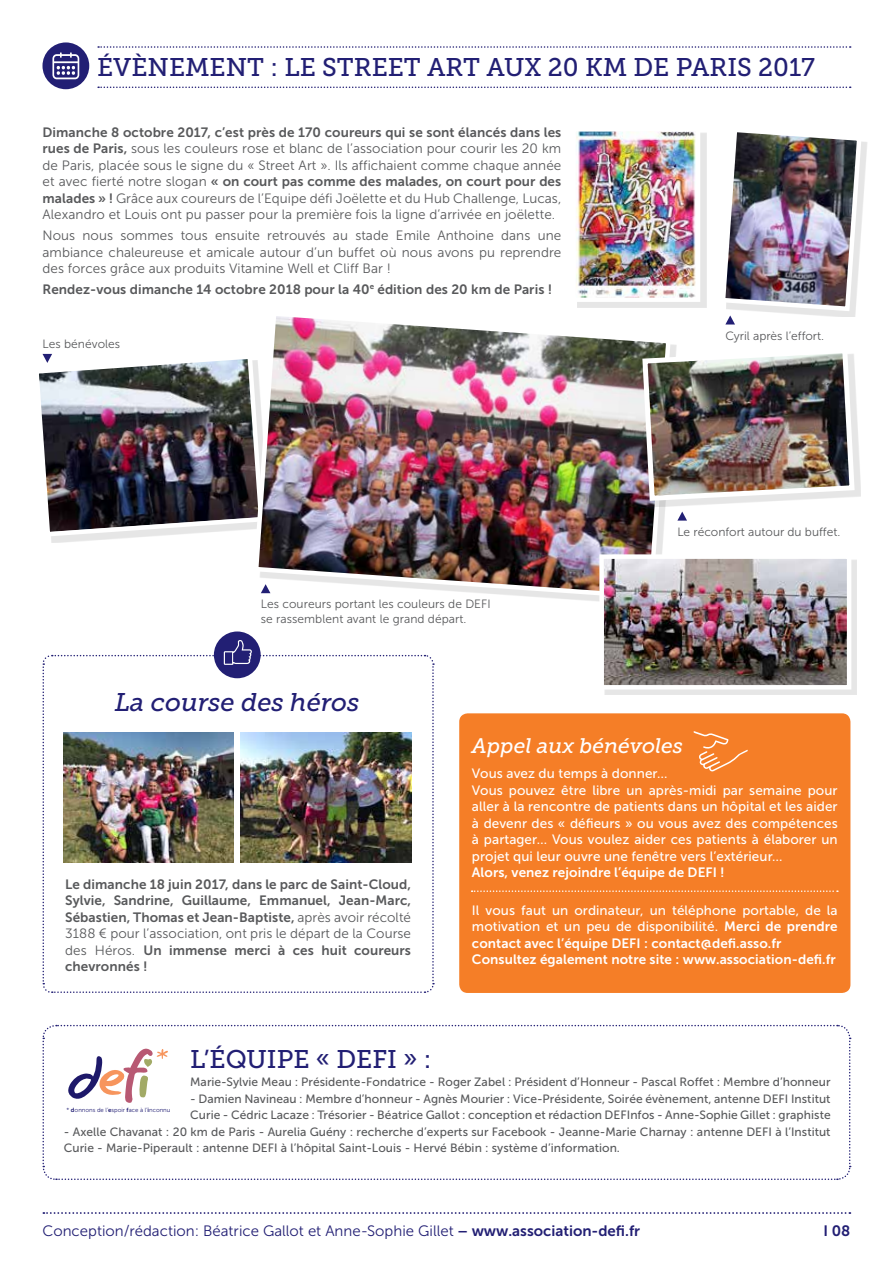
<style>
.page{position:relative;width:893px;height:1263px;background:#fff}
.page>*{position:absolute;margin:0;border:0;box-sizing:border-box;transform-origin:0 0}
.t1{font:25.5px "Museo Slab 500";color:#221f74}
.t2{font:italic 25.5px "Museo Slab 500";color:#221f74}
.t3{font:italic 21px "Museo Slab 500";color:#fff}
.t4{font:15px "Museo Sans 300";color:#221f74}
.t5{font:15px "Museo Sans 700";color:#221f74}
.t6{font:13.5px/16.5px "Museo Sans 300";letter-spacing:.005em;color:#58595b}
.t7{font:13.5px/16.5px "Museo Sans 700";letter-spacing:.005em;color:#58595b;text-align:justify}
.t8{font:13.5px/16.5px "Museo Sans 500";letter-spacing:.005em;color:#fff}
.t9{font:13.5px/16.5px "Museo Sans 700";letter-spacing:.005em;color:#fff}
.t10{font:12px/16.5px "Museo Sans 500";letter-spacing:.005em;color:#58595b}
.t11{font:12px/15px "Museo Sans 300";letter-spacing:.005em;color:#58595b}
.t12{font:6px "Museo Sans 300";color:#221f74}
.s1{font-family:"Museo Sans 700"}
.s2{font-family:"Museo Sans 300"}
</style>
<div class="page">
<svg style="left:43px;top:1212px;width:807px;height:2px"></svg>
<svg style="left:42px;top:1024px;width:809px;height:156px"></svg>
<svg style="left:98px;top:46px;width:753px;height:2px"></svg>
<svg style="left:98px;top:87px;width:753px;height:1px"></svg>
<div style="left:42px;top:42px;width:47px;height:47px;background:#221f74;border-radius:50%"></div>
<svg style="left:52px;top:52px;width:27px;height:27px"></svg>
<div style="left:577px;top:133px;width:129px;height:175px;background:#e6e6e6"></div>
<img style="left:576px;top:132px;width:119px;height:165px">
<div style="left:571px;top:127px;width:129px;height:175px;border:4px solid #fff"></div>
<div style="left:726px;top:133px;width:141px;height:184px;background:#000;opacity:.1"></div>
<div style="left:40px;top:360px;width:229px;height:183px;background:#000;opacity:.1"></div>
<img style="left:251px;top:316px;width:422px;height:285px">
<div style="left:605px;top:560px;width:252px;height:135px;background:#000;opacity:.1"></div>
<img style="left:604px;top:559px;width:242px;height:125px">
<div style="left:599px;top:554px;width:252px;height:135px;border:4px solid #fff"></div>
<svg style="left:677px;top:512px;width:10px;height:9px"></svg>
<img style="left:725px;top:132px;width:139px;height:192px">
<svg style="left:261px;top:584px;width:9px;height:9px"></svg>
<img style="left:39px;top:352px;width:227px;height:187px">
<div style="left:459px;top:713px;width:391px;height:280px;background:#f57e27;border-radius:9px"></div>
<svg style="left:472px;top:890px;width:366px;height:2px"></svg>
<svg style="left:693px;top:731px;width:55px;height:40px"></svg>
<div style="left:648px;top:354px;width:213px;height:153px;background:#000;opacity:.1"></div>
<img style="left:640px;top:345px;width:217px;height:158px">
<div style="left:214px;top:631px;width:47px;height:47px;background:#221f74;border-radius:50%"></div>
<img style="left:42px;top:640px;width:393px;height:353px">
<h1 class="t1" style="left:97px;top:53px;width:719px">ÉVÈNEMENT : LE STREET ART AUX 20 KM DE PARIS 2017</h1>
<p class="t7" style="left:43px;top:124px;width:520px">Dimanche 8 octobre 2017, c’est près de 170 coureurs qui se sont élancés dans les</p>
<p class="t6" style="left:43px;top:141px;width:520px"><span class="s1">rues de Paris,</span> sous les couleurs rose et blanc de l’association pour courir les 20 km de Paris, placée sous le signe du « Street Art ». Ils affichaient comme chaque année</p>
<p class="t7" style="left:43px;top:173px;width:520px"><span class="s2">et avec fierté notre slogan</span> « on court pas comme des malades, on court pour des</p>
<p class="t6" style="left:43px;top:190px;width:520px"><span class="s1">malades » !</span> Grâce aux coureurs de l’Equipe défi Joëlette et du Hub Challenge, Lucas,<br>Alexandro et Louis ont pu passer pour la première fois la ligne d’arrivée en joëlette.</p>
<p class="t6" style="left:43px;top:227px;width:520px;text-align:justify">Nous nous sommes tous ensuite retrouvés au stade Emile Anthoine dans une ambiance chaleureuse et amicale autour d’un buffet où nous avons pu reprendre des forces grâce aux produits Vitamine Well et Cliff Bar !</p>
<p class="t7" style="left:43px;top:281px;width:511px">Rendez-vous dimanche 14 octobre 2018 pour la 40<sup>e</sup> édition des 20 km de Paris !</p>
<p class="t11" style="left:43px;top:336px;width:79px">Les bénévoles</p>
<p class="t11" style="left:261px;top:597px;width:231px">Les coureurs portant les couleurs de DEFI se rassemblent avant le grand départ.</p>
<h1 class="t2" style="left:115px;top:688px;width:246px">La course des héros</h1>
<p class="t11" style="left:725px;top:328px;width:100px">Cyril après l’effort.</p>
<p class="t11" style="left:677px;top:524px;width:164px">Le réconfort autour du buffet.</p>
<p class="t7" style="left:65px;top:875px;width:347px">Le dimanche 18 juin 2017, dans le parc de Saint-Cloud, Sylvie, Sandrine, Guillaume, Emmanuel, Jean-Marc, Sébastien, Thomas et Jean-Baptiste, <span class="s2">après avoir récolté</span></p>
<p class="t6" style="left:65px;top:925px;width:347px">3188 € pour l’association, ont pris le départ de la Course</p>
<p class="t7" style="left:65px;top:941px;width:347px"><span class="s2">des Héros.</span> Un immense merci à ces huit coureurs chevronnés !</p>
<h2 class="t3" style="left:472px;top:734px;width:213px">Appel aux bénévoles</h2>
<p class="t8" style="left:472px;top:765px;width:367px">Vous avez du temps à donner…<br>Vous pouvez être libre un après-midi par semaine pour aller à la rencontre de patients dans un hôpital et les aider à devenr des « défieurs » ou vous avez des compétences à partager… Vous voulez aider ces patients à élaborer un projet qui leur ouvre une fenêtre vers l’extérieur…</p>
<p class="t9" style="left:472px;top:864px;width:254px">Alors, venez rejoindre l’équipe de DEFI !</p>
<p class="t8" style="left:472px;top:902px;width:367px">Il vous faut un ordinateur, un téléphone portable, de la motivation et un peu de disponibilité. <span class="s1">Merci de prendre</span></p>
<p class="t9" style="left:472px;top:935px;width:365px">contact avec l’équipe DEFI : contact@defi.asso.fr<br>Consultez également notre site : www.association-defi.fr</p>
<h1 class="t1" style="left:190px;top:1045px;width:243px">L’ÉQUIPE « DEFI » :</h1>
<p class="t10" style="left:190px;top:1074px;width:642px">Marie-Sylvie Meau : Présidente-Fondatrice - Roger Zabel : Président d’Honneur - Pascal Roffet : Membre d’honneur</p>
<p class="t10" style="left:190px;top:1090px;width:642px">- Damien Navineau : Membre d’honneur - Agnès Mourier : Vice-Présidente, Soirée évènement, antenne DEFI Institut<br>Curie - Cédric Lacaze : Trésorier - Béatrice Gallot : conception et rédaction DEFInfos - Anne-Sophie Gillet : graphiste</p>
<p class="t10" style="left:64px;top:1123px;width:768px">- Axelle Chavanat : 20 km de Paris - Aurelia Guény : recherche d’experts sur Facebook - Jeanne-Marie Charnay : antenne DEFI à l’Institut<br>Curie - Marie-Piperault : antenne DEFI à l’hôpital Saint-Louis - Hervé Bébin : système d’information.</p>
<p class="t12" style="left:67px;top:1107px;width:105px">* <span class="s1">d</span>onnons de l’<span class="s1">e</span>spoir <span class="s1">f</span>ace à l’<span class="s1">i</span>nconnu</p>
<p class="t4" style="left:42px;top:1223px;width:599px">Conception/rédaction: Béatrice Gallot et Anne-Sophie Gillet <span class="s1">– www.association-defi.fr</span></p>
<p class="t5" style="left:823px;top:1222px;width:28px">I 08</p>
</div>
